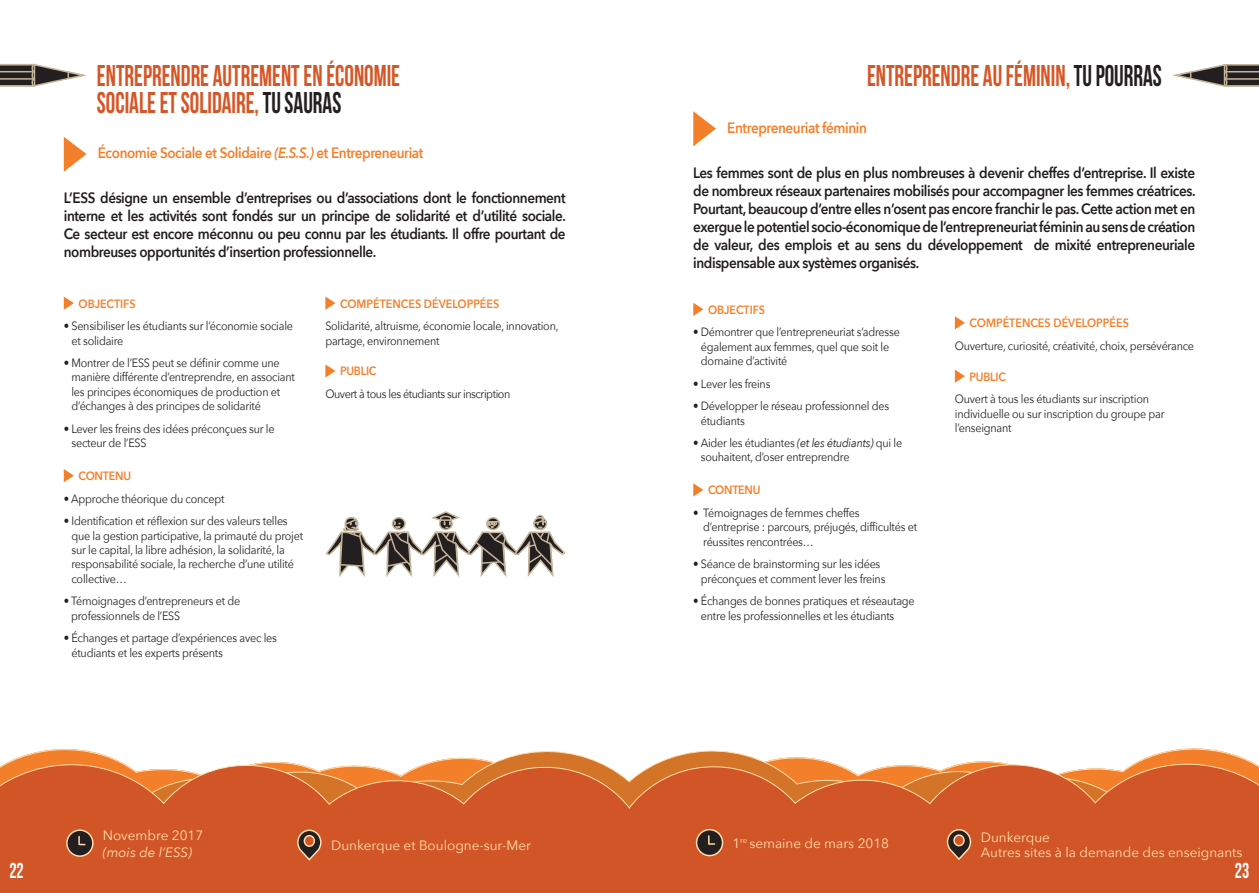
<style>
.page{position:relative;width:1259px;height:893px;background:#fff}
.page>*{position:absolute;margin:0;border:0;box-sizing:border-box;transform-origin:0 0}
.t1{font:30px "Bebas Neue";color:#d55627;scale:.8 1}
.t2{font:21.6px "Bebas Neue";color:#fff;scale:.83 1}
.t3{font:600 15px/18px "Avenir Next";letter-spacing:-.03em;color:#211d1f;text-align:justify;scale:.9 1}
.t4{font:600 15px "Avenir Next";letter-spacing:-.03em;color:#f47f2a;scale:.9 1}
.t5{font:13.5px/15px "Avenir Next";color:#fedfab}
.t6{font:italic 13.5px "Avenir Next";color:#fedfab}
.t7{font:12px/14.4px "Avenir Next";letter-spacing:-.02em;color:#231f20;scale:.9 1}
.t8{font:600 12px "Avenir Next";color:#f47f2a;scale:.9 1}
.t9{font:12px "Avenir Next";letter-spacing:-.04em;color:#231f20;scale:.9 1}
.s1{color:#231f20}
.s2{font-style:italic}
</style>
<div class="page">
<svg style="left:10px;top:750px;width:586px;height:11px"></svg>
<svg style="left:0;top:761px;width:629px;height:132px;background:#d55f2f"></svg>
<svg style="left:296px;top:829px;width:26px;height:33px"></svg>
<div style="left:67px;top:830px;width:26px;height:26px;background:#231f20;border-radius:50%"></div>
<div style="left:66px;top:829px;width:28px;height:28px;border:2px solid #fedfab;border-radius:50%"></div>
<svg style="left:78px;top:836px;width:7px;height:9px"></svg>
<svg style="left:64px;top:137px;width:22px;height:35px"></svg>
<svg style="left:64px;top:297px;width:10px;height:13px"></svg>
<svg style="left:64px;top:469px;width:10px;height:13px"></svg>
<svg style="left:325px;top:297px;width:10px;height:13px"></svg>
<svg style="left:325px;top:364px;width:10px;height:14px"></svg>
<svg style="left:693px;top:303px;width:10px;height:13px"></svg>
<svg style="left:693px;top:483px;width:10px;height:14px"></svg>
<svg style="left:955px;top:316px;width:10px;height:13px"></svg>
<svg style="left:955px;top:370px;width:10px;height:13px"></svg>
<svg style="left:664px;top:749px;width:584px;height:11px"></svg>
<svg style="left:629px;top:760px;width:630px;height:133px;background:#d56030"></svg>
<svg style="left:946px;top:828px;width:26px;height:33px"></svg>
<div style="left:696px;top:830px;width:26px;height:26px;background:#231f20;border-radius:50%"></div>
<div style="left:696px;top:829px;width:27px;height:27px;border:2px solid #fedfab;border-radius:50%"></div>
<svg style="left:708px;top:836px;width:6px;height:9px"></svg>
<svg style="left:693px;top:111px;width:23px;height:35px"></svg>
<svg style="left:0;top:63px;width:87px;height:24px"></svg>
<svg style="left:1172px;top:64px;width:87px;height:23px"></svg>
<svg style="left:325px;top:511px;width:241px;height:66px"></svg>
<h1 class="t1" style="left:97px;top:60px;width:380px">ENTREPRENDRE AUTREMENT EN ÉCONOMIE</h1>
<h1 class="t1" style="left:867px;top:60px;width:369px">ENTREPRENDRE AU FÉMININ, <span class="s1">TU POURRAS</span></h1>
<h1 class="t1" style="left:97px;top:87px;width:305px">SOCIALE ET SOLIDAIRE, <span class="s1">TU SAURAS</span></h1>
<p class="t4" style="left:98px;top:140px;width:363px">Économie Sociale et Solidaire <span class="s2">(E.S.S.)</span> et Entrepreneuriat</p>
<p class="t3" style="left:64px;top:189px;width:559px">L’ESS désigne un ensemble d’entreprises ou d’associations dont le fonctionnement interne et les activités sont fondés sur un principe de solidarité et d’utilité sociale.<br>Ce secteur est encore méconnu ou peu connu par les étudiants. I l offre pourtant de nombreuses opportunités d’insertion professionnelle.</p>
<p class="t8" style="left:78px;top:293px;width:63px">Obj ectifs</p>
<p class="t7" style="left:71px;top:318px;width:248px;text-indent:-8px">• Sensibiliser les étudiants sur l’économie sociale et solidaire</p>
<p class="t7" style="left:71px;top:355px;width:250px;text-indent:-8px">• Montrer de l’ESS peut se définir comme une manière différente d’entreprendre, en associant les principes économiques de production et d’échanges à des principes de solidarité</p>
<p class="t7" style="left:71px;top:421px;width:227px;text-indent:-8px">• Lever les freins des idées préconçues sur le secteur de l’ESS</p>
<p class="t8" style="left:78px;top:466px;width:60px">Contenu</p>
<p class="t7" style="left:64px;top:491px;width:180px">• Approche théorique du concept</p>
<p class="t7" style="left:71px;top:513px;width:259px;text-indent:-8px">• Identification et réflexion sur des valeurs telles que la gestion participative, la primauté du projet sur le capital, la libre adhésion, la solidarité, la responsabilité sociale, la recherche d’une utilité collective…</p>
<p class="t7" style="left:71px;top:593px;width:189px;text-indent:-7px">• Témoignages d’entrepreneurs et de professionnels de l’ESS</p>
<p class="t7" style="left:71px;top:630px;width:230px;text-indent:-8px">• Échanges et partage d’expériences avec les étudiants et les experts présents</p>
<p class="t8" style="left:340px;top:293px;width:177px">Compétences développées</p>
<p class="t7" style="left:325px;top:318px;width:261px">Solidarité, altruisme, économie locale, innovation, partage, environnement</p>
<p class="t8" style="left:340px;top:361px;width:42px">Public</p>
<p class="t9" style="left:325px;top:384px;width:207px">Ouvert à tous les étudiants sur inscription</p>
<p class="t4" style="left:727px;top:115px;width:156px">Entrepreneuriat féminin</p>
<p class="t3" style="left:693px;top:163px;width:559px">Les femmes sont de plus en plus nombreuses à devenir cheffes d’entreprise. I l existe de nombreux réseaux partenaires mobilisés pour accompagner les femmes créatrices.<br>Pourtant, beaucoup d’entre elles n’osent pas encore franchir le pas. Cette action met en exergue le potentiel socio-économique de l’entrepreneuriat féminin au sens de création de valeur, des emplois et au sens du développement de mixité entrepreneuriale indispensable aux systèmes organisés.</p>
<p class="t8" style="left:708px;top:299px;width:63px">Obj ectifs</p>
<p class="t7" style="left:701px;top:324px;width:222px;text-indent:-8px">• Démontrer que l’entrepreneuriat s’adresse également aux femmes, quel que soit le domaine d’activité</p>
<p class="t7" style="left:693px;top:376px;width:87px">• Lever les freins</p>
<p class="t7" style="left:701px;top:398px;width:211px;text-indent:-7px">• Développer le réseau professionnel des étudiants</p>
<p class="t7" style="left:701px;top:435px;width:225px;text-indent:-7px">• Aider les étudiantes <span class="s2">(et les étudiants)</span> qui le souhaitent, d’oser entreprendre</p>
<p class="t8" style="left:708px;top:480px;width:60px">Contenu</p>
<p class="t7" style="left:703px;top:505px;width:239px;text-indent:-10px">• Témoignages de femmes cheffes d’entreprise : parcours, préjugés, difficultés et réussites rencontrées…</p>
<p class="t7" style="left:701px;top:556px;width:206px;text-indent:-8px">• Séance de brainstorming sur les idées préconçues et comment lever les freins</p>
<p class="t7" style="left:701px;top:593px;width:239px;text-indent:-8px">• Échanges de bonnes pratiques et réseautage entre les professionnelles et les étudiants</p>
<p class="t8" style="left:969px;top:313px;width:177px">Compétences développées</p>
<p class="t7" style="left:955px;top:338px;width:267px">Ouverture, curiosité, créativité, choix, persévérance</p>
<p class="t8" style="left:969px;top:366px;width:42px">Public</p>
<p class="t7" style="left:955px;top:391px;width:235px">Ouvert à tous les étudiants sur inscription individuelle ou sur inscription du groupe par l’enseignant</p>
<h2 class="t2" style="left:9px;top:859px;width:19px">22</h2>
<p class="t5" style="left:103px;top:827px;width:102px">Novembre 2017</p>
<p class="t6" style="left:103px;top:840px;width:91px">(mois de l’ESS)</p>
<p class="t5" style="left:331px;top:838px;width:201px">Dunkerque et Boulogne-sur-Mer</p>
<p class="t5" style="left:732px;top:835px;width:158px">1<sup>re</sup> semaine de mars 2018</p>
<p class="t5" style="left:981px;top:829px;width:263px">Dunkerque<br>Autres sites à la demande des enseignants</p>
<h2 class="t2" style="left:1234px;top:859px;width:19px">23</h2>
</div>
